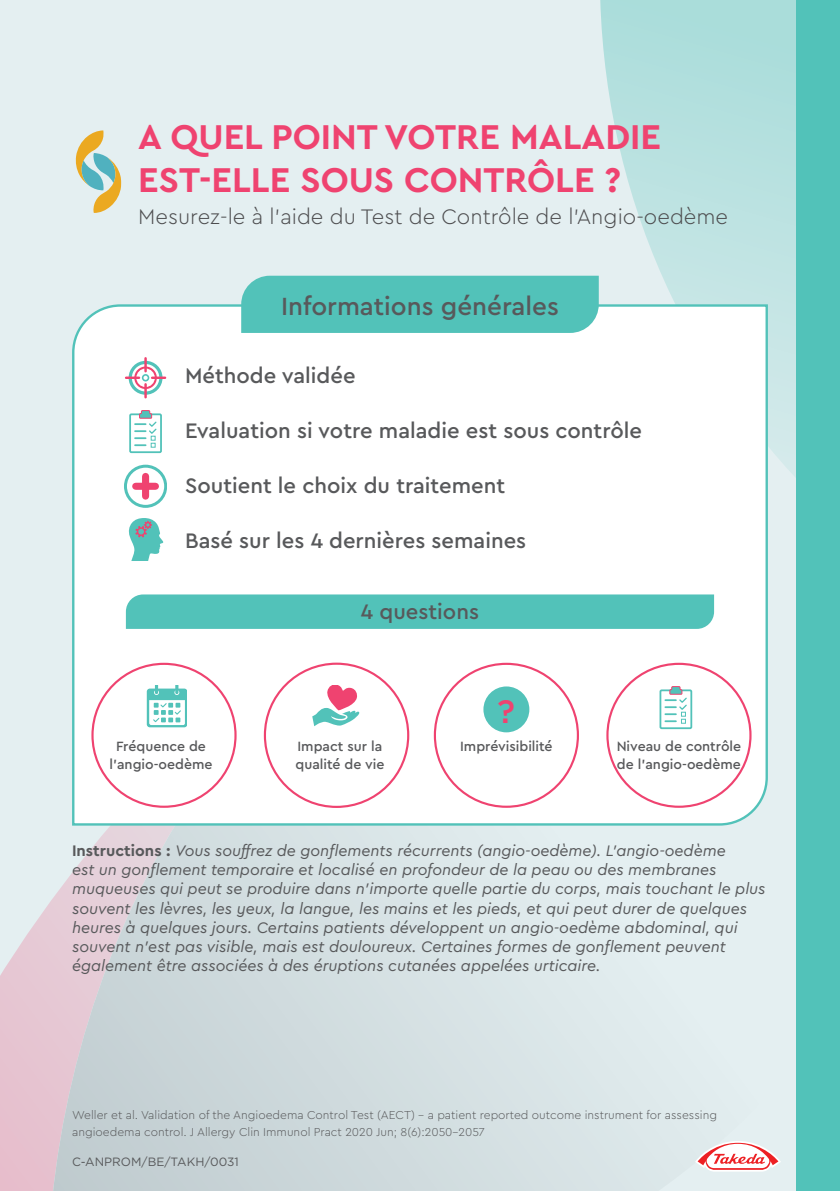
<style>
.page{position:relative;width:840px;height:1191px;background:#fff}
.page>*{position:absolute;margin:0;border:0;box-sizing:border-box;transform-origin:0 0}
.t1{font:700 36px/43.2px "Cera Pro";color:#ef4370}
.t2{font:500 32.4px "Gotham";color:#ef4370}
.t3{font:500 26px "Cera Pro";color:#58595b}
.t4{font:500 22px "Cera Pro";color:#58595b}
.t5{font:300 22px "Cera Pro";color:#4d4d4f}
.t6{font:italic 16px/19.2px "Cera Pro";color:#58595b}
.t7{font:500 14px/18px "Cera Pro";color:#58595b}
.t8{font:300 12px/16.8px "Cera Pro";color:#58595b}
.t9{font:12px "Gotham";color:#58595b}
.s1{font-weight:700;font-style:normal}
</style>
<div class="page">
<div style="left:0;top:0;width:839px;height:1191px;background:#e4eff1"></div>
<svg style="left:0;top:827px;width:781px;height:364px"></svg>
<div style="left:796px;top:0;width:43px;height:1191px;background:#52c2b9"></div>
<svg style="left:597px;top:0;width:199px;height:990px"></svg>
<svg style="left:694px;top:1141px;width:86px;height:30px"></svg>
<div style="left:72px;top:303px;width:696px;height:524px;background:#fff"></div>
<div style="left:241px;top:276px;width:357px;height:57px;background:#52c2b9"></div>
<div style="left:126px;top:594px;width:587px;height:35px;background:#52c2b9"></div>
<svg style="left:126px;top:358px;width:39px;height:39px;background:#d9d3d9"></svg>
<div style="left:124px;top:465px;width:42px;height:43px;border:3px solid #52c2b9;border-radius:50%"></div>
<div style="left:136px;top:483px;width:19px;height:7px;background:#ef4370"></div>
<div style="left:142px;top:476px;width:7px;height:20px;background:#ef4370"></div>
<svg style="left:128px;top:518px;width:35px;height:43px;background:#8ccbc8"></svg>
<div style="left:129px;top:413px;width:33px;height:40px;border:2px solid #52c2b9"></div>
<svg style="left:135px;top:410px;width:23px;height:37px"></svg>
<svg style="left:312px;top:685px;width:47px;height:41px;background:#cfbcc6"></svg>
<svg style="left:147px;top:685px;width:39px;height:42px;background:#a5dfda"></svg>
<div style="left:659px;top:689px;width:32px;height:40px;border:2px solid #52c2b9"></div>
<svg style="left:665px;top:686px;width:22px;height:37px"></svg>
<div style="left:483px;top:686px;width:46px;height:46px;background:#52c2b9;border-radius:50%"></div>
<svg style="left:75px;top:130px;width:46px;height:83px"></svg>
<p class="t1" style="left:138px;top:113px;width:524px">A QUEL POINT VOTRE MALADIE<br>EST-ELLE SOUS CONTRÔLE ?</p>
<p class="t5" style="left:138px;top:202px;width:591px">Mesurez-le à l’aide du Test de Contrôle de l’Angio-oedème</p>
<p class="t3" style="left:281px;top:288px;width:279px">Informations générales</p>
<p class="t4" style="left:185px;top:361px;width:172px">Méthode validée</p>
<p class="t4" style="left:185px;top:416px;width:458px">Evaluation si votre maladie est sous contrôle</p>
<p class="t4" style="left:185px;top:471px;width:321px">Soutient le choix du traitement</p>
<p class="t4" style="left:185px;top:525px;width:342px">Basé sur les 4 dernières semaines</p>
<p class="t4" style="left:361px;top:596px;width:119px">4 questions</p>
<p class="t2" style="left:497px;top:690px;width:19px">?</p>
<p class="t7" style="left:109px;top:736px;width:104px;text-align:center">Fréquence de l’angio-oedème</p>
<p class="t7" style="left:295px;top:736px;width:90px">Impact sur la qualité de vie</p>
<p class="t7" style="left:460px;top:736px;width:94px">Imprévisibilité</p>
<p class="t7" style="left:616px;top:736px;width:126px">Niveau de contrôle de l’angio-oedème</p>
<p class="t6" style="left:72px;top:840px;width:694px"><span class="s1">Instructions :</span> Vous souffrez de gonflements récurrents (angio-oedème). L’angio-oedème<br>est un gonflement temporaire et localisé en profondeur de la peau ou des membranes muqueuses qui peut se produire dans n’importe quelle partie du corps, mais touchant le plus souvent les lèvres, les yeux, la langue, les mains et les pieds, et qui peut durer de quelques heures à quelques jours. Certains patients développent un angio-oedème abdominal, qui souvent n’est pas visible, mais est douloureux. Certaines formes de gonflement peuvent également être associées à des éruptions cutanées appelées urticaire.</p>
<p class="t8" style="left:72px;top:1106px;width:646px">Weller et al. Validation of the Angioedema Control Test (AECT) - a patient reported outcome instrument for assessing angioedema control. J Allergy Clin Immunol Pract 2020 Jun; 8(6):2050-2057</p>
<p class="t9" style="left:72px;top:1154px;width:168px">C-ANPROM/BE/TAKH/0031</p>
</div>
